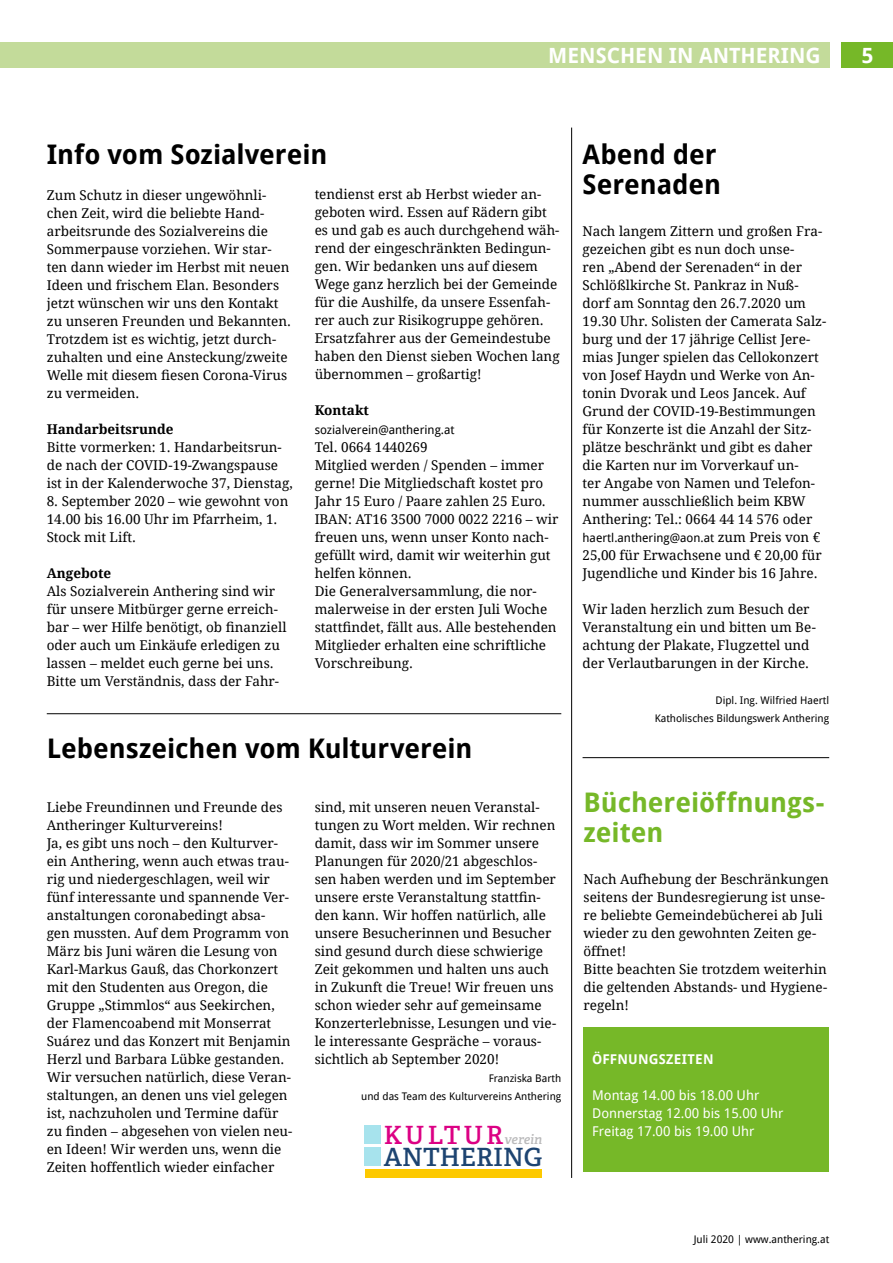
<style>
.page{position:relative;width:893px;height:1263px;background:#fff}
.page>*{position:absolute;margin:0;border:0;box-sizing:border-box;transform-origin:0 0}
.t1{font:700 27px/30px "Droid Sans";color:#000}
.t2{font:700 27px/30px "Droid Sans";letter-spacing:-.005em;color:#76b828}
.t3{font:600 25.05px/21.9px "Adelle";color:#1d4471}
.t4{font:700 21px "Droid Sans";color:#fff}
.t5{font:13.5px/18px "Droid Serif";color:#000}
.t6{font:13.5px/18px "Droid Sans";color:#fff}
.t7{font:700 13.5px "Droid Serif";color:#000}
.t8{font:700 13.5px "Droid Sans";letter-spacing:.015em;color:#fff}
.t9{font:12px "Droid Sans";color:#000}
.t10{font:10.5px/18px "Droid Sans";color:#000;text-align:right}
.s1{color:#dc0084}
.s2{font-style:italic;font-size:13.2px;color:#bababb}
.s3{font-family:"Droid Serif";font-size:13.5px}
</style>
<div class="page">
<div style="left:842px;top:43px;width:51px;height:25px;background:#76b828"></div>
<div style="left:0;top:43px;width:829px;height:25px;background:#c3db9a"></div>
<div style="left:365px;top:1169px;width:177px;height:8px;background:#fdc900"></div>
<div style="left:365px;top:1126px;width:16px;height:18px;background:#a7e3ed"></div>
<div style="left:365px;top:1148px;width:16px;height:18px;background:#a7e3ed"></div>
<div style="left:584px;top:1028px;width:245px;height:144px;background:#76b828"></div>
<hr style="left:571px;top:128px;width:1px;height:1050px;background:#000">
<hr style="left:583px;top:757px;width:246px;height:1px;background:#000">
<hr style="left:47px;top:713px;width:514px;height:1px;background:#000">
<h3 class="t4" style="left:548px;top:42px;width:274px">MENSCHEN IN ANTHERING</h3>
<h1 class="t1" style="left:47px;top:138px;width:282px">Info vom Sozialverein</h1>
<p class="t5" style="left:47px;top:186px;width:246px">Zum Schutz in dieser ungewöhnli&shy;chen Zeit, wird die beliebte Hand&shy;arbeitsrunde des Sozialvereins die Sommerpause vorziehen. Wir star&shy;ten dann wieder im Herbst mit neuen Ideen und frischem Elan. Besonders jetzt wünschen wir uns den Kontakt zu unseren Freunden und Bekannten.<br>Trotzdem ist es wichtig, jetzt durch&shy;zuhalten und eine Ansteckung/zweite Welle mit diesem fiesen Corona-Virus zu vermeiden.</p>
<p class="t7" style="left:47px;top:420px;width:128px">Handarbeitsrunde</p>
<p class="t5" style="left:47px;top:438px;width:247px">Bitte vormerken: 1. Handarbeitsrun&shy;de nach der COVID-19-Zwangspause ist in der Kalenderwoche 37, Dienstag,</p>
<p class="t5" style="left:47px;top:492px;width:243px">8. September 2020 – wie gewohnt von<br>14.00 bis 16.00 Uhr im Pfarrheim, 1.<br>Stock mit Lift.</p>
<p class="t7" style="left:47px;top:564px;width:66px">Angebote</p>
<p class="t5" style="left:47px;top:582px;width:241px">Als Sozialverein Anthering sind wir für unsere Mitbürger gerne erreich&shy;bar – wer Hilfe benötigt, ob finanziell oder auch um Einkäufe erledigen zu lassen – meldet euch gerne bei uns.<br>Bitte um Verständnis, dass der Fahr-</p>
<p class="t5" style="left:315px;top:185px;width:246px">tendienst erst ab Herbst wieder an&shy;geboten wird. Essen auf Rädern gibt es und gab es auch durchgehend wäh&shy;rend der eingeschränkten Bedingun&shy;gen. Wir bedanken uns auf diesem Wege ganz herzlich bei der Gemeinde für die Aushilfe, da unsere Essenfah&shy;rer auch zur Risikogruppe gehören.<br>Ersatzfahrer aus der Gemeindestube haben den Dienst sieben Wochen lang übernommen – großartig!</p>
<p class="t7" style="left:315px;top:402px;width:56px">Kontakt</p>
<p class="t9" style="left:315px;top:422px;width:141px">sozialverein@anthering.at</p>
<p class="t5" style="left:315px;top:438px;width:245px">Tel. 0664 1440269<br>Mitglied werden / Spenden – immer gerne! Die Mitgliedschaft kostet pro<br>Jahr 15 Euro / Paare zahlen 25 Euro.<br>IBAN: AT16 3500 7000 0022 2216 – wir freuen uns, wenn unser Konto nach&shy;gefüllt wird, damit wir weiterhin gut helfen können.<br>Die Generalversammlung, die nor&shy;malerweise in der ersten Juli Woche stattfindet, fällt aus. Alle bestehenden<br>Mitglieder erhalten eine schriftliche<br>Vorschreibung.</p>
<h1 class="t1" style="left:47px;top:732px;width:427px">Lebenszeichen vom Kulturverein</h1>
<p class="t5" style="left:47px;top:798px;width:247px">Liebe Freundinnen und Freunde des Antheringer Kulturvereins!<br>Ja, es gibt uns noch – den Kulturver&shy;ein Anthering, wenn auch etwas trau&shy;rig und niedergeschlagen, weil wir fünf interessante und spannende Ver&shy;anstaltungen coronabedingt absa-<br>gen mussten. Auf dem Programm von März bis Juni wären die Lesung von Karl-Markus Gauß, das Chorkonzert mit den Studenten aus Oregon, die Gruppe „Stimmlos“ aus Seekirchen, der Flamencoabend mit Monserrat Suárez und das Konzert mit Benjamin Herzl und Barbara Lübke gestanden.<br>Wir versuchen natürlich, diese Veran&shy;staltungen, an denen uns viel gelegen ist, nachzuholen und Termine dafür zu finden – abgesehen von vielen neu&shy;en Ideen! Wir werden uns, wenn die Zeiten hoffentlich wieder einfacher</p>
<p class="t5" style="left:315px;top:797px;width:243px">sind, mit unseren neuen Veranstal&shy;tungen zu Wort melden. Wir rechnen damit, dass wir im Sommer unsere Planungen für 2020/21 abgeschlos&shy;sen haben werden und im September unsere erste Veranstaltung stattfin&shy;den kann. Wir hoffen natürlich, alle unsere Besucherinnen und Besucher sind gesund durch diese schwierige Zeit gekommen und halten uns auch in Zukunft die Treue! Wir freuen uns schon wieder sehr auf gemeinsame Konzerterlebnisse, Lesungen und vie&shy;le interessante Gespräche – voraus&shy;sichtlich ab September 2020!</p>
<p class="t10" style="left:361px;top:1069px;width:202px">Franziska Barth<br>und das Team des Kulturvereins Anthering</p>
<h2 class="t3" style="left:384px;top:1124px;width:160px"><span class="s1">KULTUR</span><span class="s2">verein<br></span>ANTHERIN G</h2>
<h1 class="t1" style="left:583px;top:138px;width:140px">Abend der<br>Serenaden</h1>
<p class="t5" style="left:583px;top:222px;width:245px">Nach langem Zittern und großen Fra&shy;gezeichen gibt es nun doch unse-<br>ren „Abend der Serenaden“ in der Schlößlkirche St. Pankraz in Nuß&shy;dorf am Sonntag den 26.7.2020 um 19.30 Uhr. Solisten der Camerata Salz&shy;burg und der 17 jährige Cellist Jere&shy;mias Junger spielen das Cellokonzert von Josef Haydn und Werke von An&shy;tonin Dvorak und Leos Jancek. Auf Grund der COVID-19-Bestimmungen für Konzerte ist die Anzahl der Sitz&shy;plätze beschränkt und gibt es daher die Karten nur im Vorverkauf un-<br>ter Angabe von Namen und Telefon&shy;nummer ausschließlich beim KBW Anthering: Tel.: 0664 44 14 576 oder</p>
<p class="t9" style="left:583px;top:530px;width:239px">haertl.anthering@aon.at <span class="s3">zum Preis von €</span></p>
<p class="t5" style="left:583px;top:546px;width:241px">25,00 für Erwachsene und € 20,00 für<br>Jugendliche und Kinder bis 16 Jahre.</p>
<p class="t5" style="left:583px;top:600px;width:235px">Wir laden herzlich zum Besuch der Veranstaltung ein und bitten um Be&shy;achtung der Plakate, Flugzettel und der Verlautbarungen in der Kirche.</p>
<p class="t10" style="left:655px;top:691px;width:176px">Dipl. Ing. Wilfried Haertl<br>Katholisches Bildungswerk Anthering</p>
<h1 class="t2" style="left:584px;top:786px;width:242px">Büchereiöffnungs&shy;zeiten</h1>
<p class="t5" style="left:584px;top:870px;width:247px">Nach Aufhebung der Beschränkungen seitens der Bundesregierung ist unse&shy;re beliebte Gemeindebücherei ab Juli wieder zu den gewohnten Zeiten ge&shy;öffnet!<br>Bitte beachten Sie trotzdem weiterhin die geltenden Abstands- und Hygiene&shy;regeln!</p>
<p class="t8" style="left:592px;top:1050px;width:123px">ÖFFNUNGSZEITEN</p>
<p class="t6" style="left:592px;top:1086px;width:193px">Montag 14.00 bis 18.00 Uhr<br>Donnerstag 12.00 bis 15.00 Uhr<br>Freitag 17.00 bis 19.00 Uhr</p>
<p class="t10" style="left:694px;top:1230px;width:137px">Juli 2020 | www.anthering.at</p>
<h3 class="t4" style="left:862px;top:42px;width:13px">5</h3>
</div>
